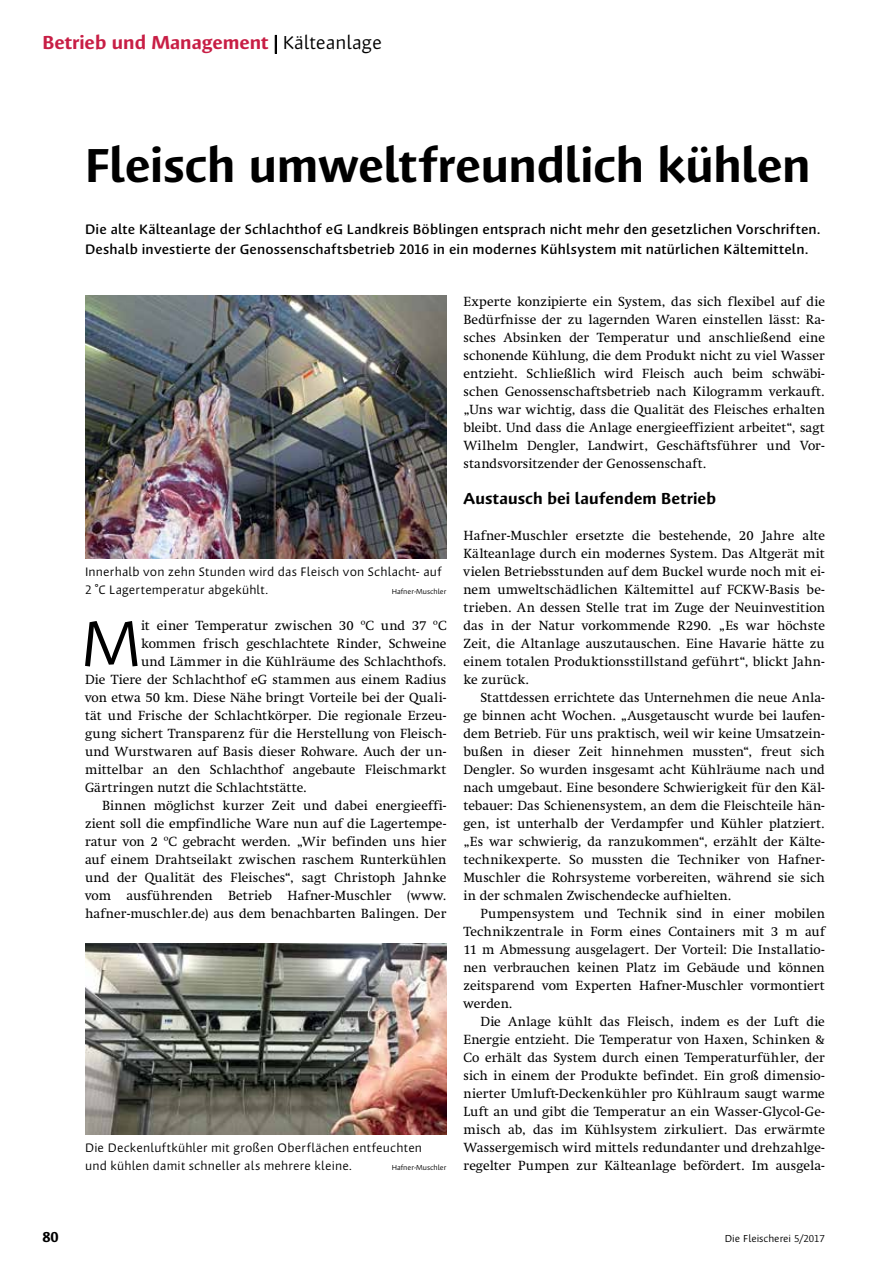
<style>
.page{position:relative;width:893px;height:1263px;background:#fff}
.page>*{position:absolute;margin:0;border:0;box-sizing:border-box;transform-origin:0 0}
.t1{font:66.9px "Massif Pro";color:#000}
.t2{font:700 49.5px "Massif Pro";letter-spacing:-.005em;color:#000}
.t3{font:700 19.5px "Massif Pro";color:#c81e45}
.t4{font:700 16.5px "Massif Pro";letter-spacing:.005em;color:#000}
.t5{font:700 15px "Massif Pro";color:#000}
.t6{font:600 14.25px/19.5px "Massif Pro";letter-spacing:.01em;color:#000}
.t7{font:13.5px/18px "Swift LT Pro";letter-spacing:.01em;color:#000;text-align:justify}
.t8{font:12.75px/18px "Massif Pro";letter-spacing:.015em;color:#000}
.t9{font:10.5px "Massif Pro";color:#000}
.t10{font:7.5px "Massif Pro";color:#000}
.s1{font-family:"Vectora LH";font-weight:400;font-size:18px;color:#000}
.s2{font-weight:400;color:#000}
</style>
<div class="page">
<svg style="left:275px;top:35px;width:2px;height:19px"></svg>
<img style="left:85px;top:296px;width:361px;height:262px">
<img style="left:85px;top:943px;width:361px;height:191px">
<h3 class="t3" style="left:43px;top:29px;width:341px">Betrieb und Management <span class="s1">|</span> <span class="s2">Kälteanlage</span></h3>
<h2 class="t2" style="left:85px;top:133px;width:727px">Fleisch umweltfreundlich kühlen</h2>
<p class="t6" style="left:85px;top:219px;width:737px">Die alte Kälteanlage der Schlachthof eG Landkreis Böblingen entsprach nicht mehr den gesetzlichen Vorschriften.<br>Deshalb investierte der Genossenschaftsbetrieb 2016 in ein modernes Kühlsystem mit natürlichen Kältemitteln.</p>
<p class="t8" style="left:85px;top:562px;width:358px">Innerhalb von zehn Stunden wird das Fleisch von Schlacht- auf<br>2 ˚C Lagertemperatur abgekühlt.</p>
<p class="t10" style="left:392px;top:587px;width:56px">Hafner-Muschler</p>
<h1 class="t1" style="left:82px;top:601px;width:61px">M</h1>
<p class="t7" style="left:141px;top:616px;width:307px">it einer Temperatur zwischen 30 ºC und 37 ºC</p>
<p class="t7" style="left:141px;top:634px;width:307px">kommen frisch geschlachtete Rinder, Schweine</p>
<p class="t7" style="left:141px;top:652px;width:307px">und Lämmer in die Kühlräume des Schlachthofs.</p>
<p class="t7" style="left:85px;top:670px;width:363px">Die Tiere der Schlachthof eG stammen aus einem Radius</p>
<p class="t7" style="left:85px;top:688px;width:363px">von etwa 50 km. Diese Nähe bringt Vorteile bei der Quali-</p>
<p class="t7" style="left:85px;top:706px;width:363px">tät und Frische der Schlachtkörper. Die regionale Erzeu-</p>
<p class="t7" style="left:85px;top:724px;width:363px">gung sichert Transparenz für die Herstellung von Fleisch-</p>
<p class="t7" style="left:85px;top:742px;width:363px">und Wurstwaren auf Basis dieser Rohware. Auch der un-</p>
<p class="t7" style="left:85px;top:760px;width:363px">mittelbar an den Schlachthof angebaute Fleischmarkt</p>
<p class="t7" style="left:85px;top:778px;width:223px">Gärtringen nutzt die Schlachtstätte.</p>
<p class="t7" style="left:102px;top:796px;width:345px">Binnen möglichst kurzer Zeit und dabei energieeffi-</p>
<p class="t7" style="left:85px;top:814px;width:363px">zient soll die empfindliche Ware nun auf die Lagertempe-</p>
<p class="t7" style="left:85px;top:832px;width:363px">ratur von 2 ºC gebracht werden. „Wir befinden uns hier</p>
<p class="t7" style="left:85px;top:850px;width:363px">auf einem Drahtseilakt zwischen raschem Runterkühlen</p>
<p class="t7" style="left:85px;top:868px;width:363px">und der Qualität des Fleisches“, sagt Christoph Jahnke</p>
<p class="t7" style="left:85px;top:886px;width:363px">vom ausführenden Betrieb Hafner-Muschler (www.</p>
<p class="t7" style="left:85px;top:904px;width:363px">hafner-muschler.de) aus dem benachbarten Balingen. Der</p>
<p class="t8" style="left:85px;top:1138px;width:339px">Die Deckenluftkühler mit großen Oberflächen entfeuchten und kühlen damit schneller als mehrere kleine.</p>
<p class="t10" style="left:392px;top:1163px;width:56px">Hafner-Muschler</p>
<p class="t7" style="left:463px;top:292px;width:363px">Experte konzipierte ein System, das sich flexibel auf die Bedürfnisse der zu lagernden Waren einstellen lässt: Ra&shy;sches Absinken der Temperatur und anschließend eine schonende Kühlung, die dem Produkt nicht zu viel Wasser entzieht. Schließlich wird Fleisch auch beim schwäbi&shy;schen Genossenschaftsbetrieb nach Kilogramm verkauft. „Uns war wichtig, dass die Qualität des Fleisches erhalten bleibt. Und dass die Anlage energieeffizient arbeitet“, sagt Wilhelm Dengler, Landwirt, Geschäftsführer und Vor&shy;standsvorsitzender der Genossenschaft.</p>
<p class="t4" style="left:463px;top:487px;width:254px">Austausch bei laufendem Betrieb</p>
<p class="t7" style="left:463px;top:526px;width:363px">Hafner-Muschler ersetzte die bestehende, 20 Jahre alte Kälteanlage durch ein modernes System. Das Altgerät mit vielen Betriebsstunden auf dem Buckel wurde noch mit ei&shy;nem umweltschädlichen Kältemittel auf FCKW-Basis be&shy;trieben. An dessen Stelle trat im Zuge der Neuinvestition das in der Natur vorkommende R290. „Es war höchste Zeit, die Altanlage auszutauschen. Eine Havarie hätte zu einem totalen Produktionsstillstand geführt“, blickt Jahn&shy;ke zurück.</p>
<p class="t7" style="left:463px;top:688px;width:363px;text-indent:17px">Stattdessen errichtete das Unternehmen die neue Anla&shy;ge binnen acht Wochen. „Ausgetauscht wurde bei laufen&shy;dem Betrieb. Für uns praktisch, weil wir keine Umsatzein&shy;bußen in dieser Zeit hinnehmen mussten“, freut sich Dengler. So wurden insgesamt acht Kühlräume nach und nach umgebaut. Eine besondere Schwierigkeit für den Käl&shy;tebauer: Das Schienensystem, an dem die Fleischteile hän&shy;gen, ist unterhalb der Verdampfer und Kühler platziert. „Es war schwierig, da ranzukommen“, erzählt der Kälte&shy;technikexperte. So mussten die Techniker von Hafner-Muschler die Rohrsysteme vorbereiten, während sie sich in der schmalen Zwischendecke aufhielten.</p>
<p class="t7" style="left:463px;top:904px;width:363px;text-indent:17px">Pumpensystem und Technik sind in einer mobilen Technikzentrale in Form eines Containers mit 3 m auf 11 m Abmessung ausgelagert. Der Vorteil: Die Installatio&shy;nen verbrauchen keinen Platz im Gebäude und können zeitsparend vom Experten Hafner-Muschler vormontiert werden.</p>
<p class="t7" style="left:463px;top:1012px;width:363px;text-indent:17px">Die Anlage kühlt das Fleisch, indem es der Luft die Energie entzieht. Die Temperatur von Haxen, Schinken &amp; Co erhält das System durch einen Temperaturfühler, der sich in einem der Produkte befindet. Ein groß dimensio&shy;nierter Umluft-Deckenkühler pro Kühlraum saugt warme Luft an und gibt die Temperatur an ein Wasser-Glycol-Ge&shy;misch ab, das im Kühlsystem zirkuliert. Das erwärmte Wassergemisch wird mittels redundanter und drehzahlge&shy;regelter Pumpen zur Kälteanlage befördert. Im ausgela-</p>
<p class="t5" style="left:43px;top:1227px;width:18px">80</p>
<p class="t9" style="left:725px;top:1231px;width:102px">Die Fleischerei 5/2017</p>
</div>
